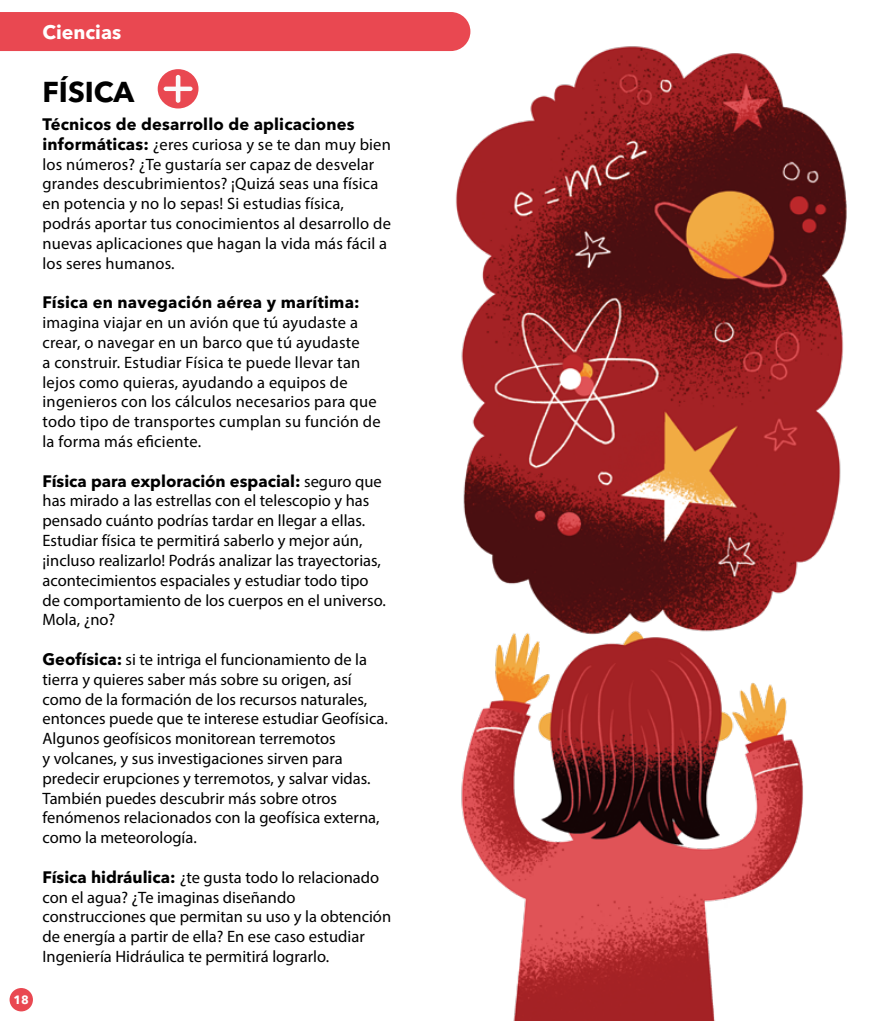
<style>
.page{position:relative;width:893px;height:1021px;background:#fff}
.page>*{position:absolute;margin:0;border:0;box-sizing:border-box;transform-origin:0 0}
.t1{font:700 28.5px "Avenir Next LT Pro";color:#000}
.t2{font:700 19.5px "Avenir Next LT Pro";color:#fff}
.t3{font:16.5px/19.8px "Myriad Pro";color:#000}
.t4{font:700 16.5px "Avenir Next LT Pro";letter-spacing:.01em;color:#000}
.t5{font:700 12px "Avenir Next LT Pro";color:#fff}
.s1{font-family:"Avenir Next LT Pro";font-weight:700}
.s2{font-family:"Myriad Pro";font-weight:400}
</style>
<div class="page">
<img style="left:455px;top:28px;width:392px;height:992px">
<div style="left:158px;top:69px;width:40px;height:39px;background:#e94851;border-radius:50%"></div>
<svg style="left:164px;top:75px;width:29px;height:28px"></svg>
<div style="left:0;top:12px;width:470px;height:39px;background:#e94851"></div>
<div style="left:10px;top:988px;width:23px;height:23px;background:#e94851;border-radius:50%"></div>
<p class="t2" style="left:43px;top:20px;width:80px">Ciencias</p>
<p class="t5" style="left:14px;top:992px;width:17px">18</p>
<h1 class="t1" style="left:43px;top:74px;width:93px">FÍSICA</h1>
<p class="t4" style="left:43px;top:114px;width:313px">Técnicos de desarrollo de aplicaciones</p>
<p class="t3" style="left:43px;top:134px;width:350px"><span class="s1">informáticas:</span> ¿eres curiosa y se te dan muy bien los números? ¿Te gustaría ser capaz de desvelar grandes descubrimientos? ¡Quizá seas una física en potencia y no lo sepas! Si estudias física, podrás aportar tus conocimientos al desarrollo de nuevas aplicaciones que hagan la vida más fácil a los seres humanos.</p>
<p class="t4" style="left:43px;top:292px;width:319px">Física en navegación aérea y marítima:</p>
<p class="t3" style="left:43px;top:312px;width:340px">imagina viajar en un avión que tú ayudaste a crear, o navegar en un barco que tú ayudaste<br>a construir. Estudiar Física te puede llevar tan lejos como quieras, ayudando a equipos de ingenieros con los cálculos necesarios para que todo tipo de transportes cumplan su función de la forma más eficiente.</p>
<p class="t4" style="left:43px;top:471px;width:341px">Física para exploración espacial: <span class="s2">seguro que</span></p>
<p class="t3" style="left:43px;top:490px;width:345px">has mirado a las estrellas con el telescopio y has pensado cuánto podrías tardar en llegar a ellas.<br>Estudiar física te permitirá saberlo y mejor aún, ¡incluso realizarlo! Podrás analizar las trayectorias, acontecimientos espaciales y estudiar todo tipo de comportamiento de los cuerpos en el universo.<br>Mola, ¿no?</p>
<p class="t3" style="left:43px;top:649px;width:347px"><span class="s1">Geofísica:</span> si te intriga el funcionamiento de la tierra y quieres saber más sobre su origen, así como de la formación de los recursos naturales, entonces puede que te interese estudiar Geofísica.<br>Algunos geofísicos monitorean terremotos<br>y volcanes, y sus investigaciones sirven para predecir erupciones y terremotos, y salvar vidas.<br>También puedes descubrir más sobre otros fenómenos relacionados con la geofísica externa, como la meteorología.</p>
<p class="t3" style="left:43px;top:867px;width:350px"><span class="s1">Física hidráulica:</span> ¿te gusta todo lo relacionado con el agua? ¿Te imaginas diseñando construcciones que permitan su uso y la obtención de energía a partir de ella? En ese caso estudiar Ingeniería Hidráulica te permitirá lograrlo.</p>
</div>
